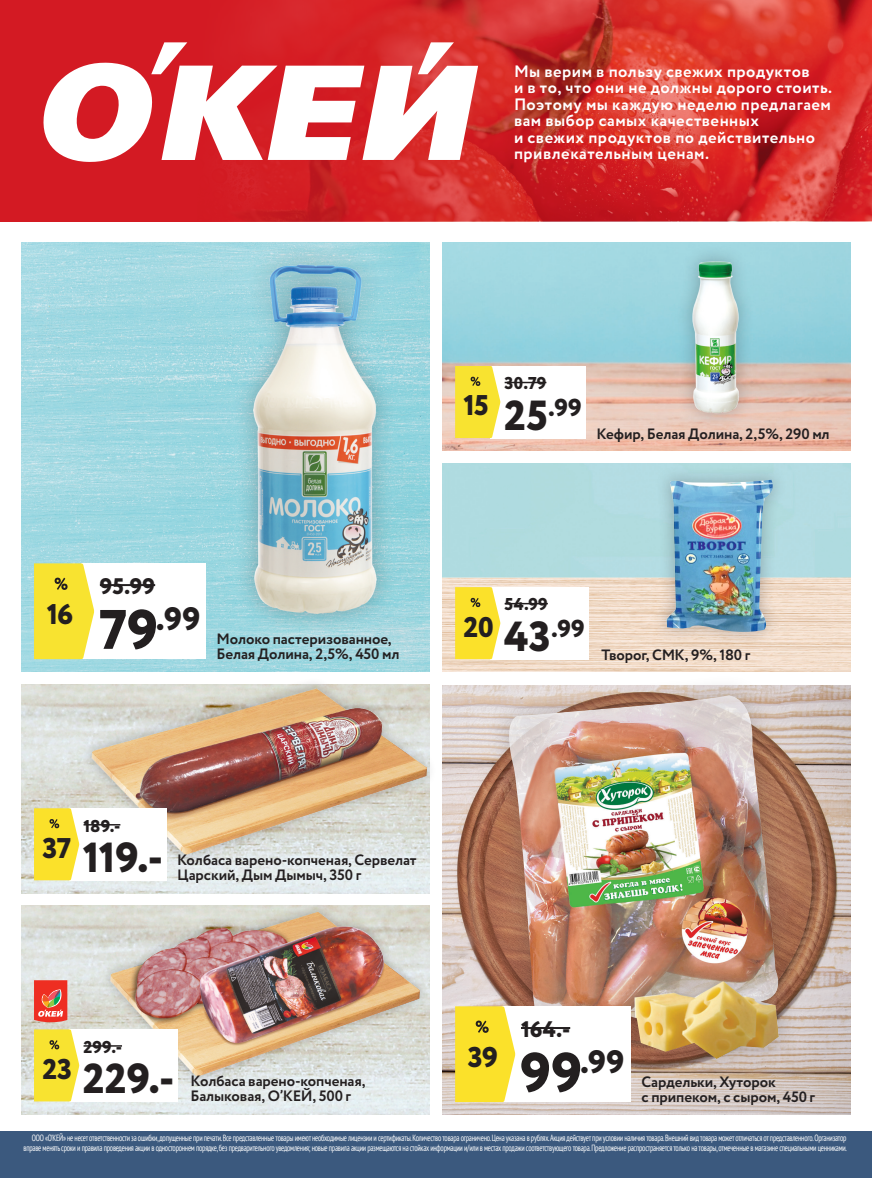
<style>
.page{position:relative;width:872px;height:1178px;background:#fff}
.page>*{position:absolute;margin:0;border:0;box-sizing:border-box;transform-origin:0 0}
.fresh_red{font:800 42px "Circe";letter-spacing:-.005em;color:#231f20}
.fresh_dominant_red{font:800 32.4px "Circe";color:#231f20}
.fresh_discount{font:800 28.5px "Circe";letter-spacing:-.025em;color:#231f20}
.fresh_red-2{font:800 24.45px "Circe";color:#231f20}
.fresh_dominant_black{font:800 22.5px "Circe";color:#231f20}
.fresh_black{font:800 17.1px "Circe";letter-spacing:.005em;color:#231f20}
.t1{font:700 16.5px/16.5px "Circe";letter-spacing:.03em;color:#fff}
.fresh_dominant_text{font:700 15px/15px "Circe";letter-spacing:-.005em;color:#231f20}
.t2{font:condensed 9px/9.8px "PT Sans";letter-spacing:-.03em;color:#fff;text-align:right;scale:.85 1}
.s1{font-size:55.5px}
.s2{font-size:42px}
</style>
<div class="page">
<div style="left:0;top:1131px;width:872px;height:47px;background:#3b597e"></div>
<img style="left:442px;top:685px;width:408px;height:430px">
<div style="left:485px;top:672px;width:316px;height:408px;background:#231f20;opacity:.3"></div>
<img style="left:509px;top:695px;width:270px;height:364px">
<div style="left:502px;top:1006px;width:128px;height:96px;background:#fff"></div>
<hr style="left:521px;top:1027px;width:49px;height:2px;background:#231f20">
<svg style="left:455px;top:1006px;width:60px;height:96px"></svg>
<div style="left:651px;top:464px;width:137px;height:184px;background:#231f20;opacity:.3"></div>
<img style="left:666px;top:479px;width:107px;height:153px">
<hr style="left:504px;top:603px;width:44px;height:1px;background:#231f20">
<svg style="left:455px;top:587px;width:45px;height:72px"></svg>
<img style="left:21px;top:685px;width:408px;height:208px">
<div style="left:79px;top:677px;width:358px;height:188px;background:#231f20;opacity:.3"></div>
<img style="left:91px;top:688px;width:335px;height:166px">
<div style="left:69px;top:808px;width:97px;height:72px;background:#fff"></div>
<hr style="left:84px;top:824px;width:36px;height:1px;background:#231f20">
<svg style="left:34px;top:808px;width:45px;height:72px"></svg>
<img style="left:21px;top:906px;width:408px;height:208px">
<div style="left:101px;top:902px;width:328px;height:184px;background:#231f20;opacity:.3"></div>
<img style="left:107px;top:906px;width:322px;height:183px">
<div style="left:69px;top:1029px;width:109px;height:72px;background:#fff"></div>
<hr style="left:84px;top:1045px;width:38px;height:2px;background:#231f20">
<svg style="left:34px;top:1029px;width:45px;height:72px"></svg>
<svg style="left:34px;top:980px;width:33px;height:42px"></svg>
<img style="left:442px;top:242px;width:408px;height:209px">
<div style="left:675px;top:244px;width:80px;height:186px;background:#231f20;opacity:.3"></div>
<img style="left:667px;top:251px;width:93px;height:167px">
<div style="left:490px;top:366px;width:95px;height:72px;background:#fff"></div>
<hr style="left:504px;top:382px;width:42px;height:1px;background:#231f20">
<svg style="left:455px;top:366px;width:45px;height:72px"></svg>
<img style="left:21px;top:242px;width:408px;height:430px">
<div style="left:231px;top:242px;width:167px;height:393px;background:#231f20;opacity:.3"></div>
<img style="left:254px;top:265px;width:122px;height:348px">
<div style="left:81px;top:563px;width:124px;height:96px;background:#fff"></div>
<hr style="left:100px;top:584px;width:55px;height:2px;background:#231f20">
<svg style="left:34px;top:563px;width:60px;height:96px"></svg>
<img style="left:703px;top:0;width:169px;height:221px">
<svg style="left:0;top:0;width:703px;height:222px;fill:#d32023"></svg>
<svg style="left:38px;top:42px;width:440px;height:121px"></svg>
<h3 class="t1" style="left:514px;top:64px;width:320px">Мы верим в пользу свежих продуктов<br>и в то, что они не должны дорого стоить.<br>Поэтому мы каждую неделю предлагаем вам выбор самых качественных<br>и свежих продуктов по действительно привлекательным ценам.</h3>
<p class="fresh_discount" style="left:47px;top:595px;width:28px">16</p>
<p class="fresh_dominant_black" style="left:100px;top:571px;width:57px">95.99</p>
<p class="fresh_dominant_red" style="left:99px;top:597px;width:103px"><span class="s1">79</span>.99</p>
<p class="fresh_dominant_text" style="left:217px;top:632px;width:184px">Молоко пастеризованное,<br>Белая Долина, 2,5%, 450 мл</p>
<p class="fresh_discount" style="left:463px;top:386px;width:27px">15</p>
<p class="fresh_black" style="left:504px;top:372px;width:43px">30.79</p>
<p class="fresh_red-2" style="left:504px;top:391px;width:79px"><span class="s2">25</span>.99</p>
<p class="fresh_dominant_text" style="left:596px;top:427px;width:235px">Кефир, Белая Долина, 2,5%, 290 мл</p>
<p class="fresh_discount" style="left:463px;top:607px;width:31px">20</p>
<p class="fresh_black" style="left:504px;top:593px;width:45px">54.99</p>
<p class="fresh_red-2" style="left:504px;top:612px;width:82px"><span class="s2">43</span>.99</p>
<p class="fresh_dominant_text" style="left:601px;top:648px;width:150px">Творог, СМК, 9%, 180 г</p>
<p class="fresh_discount" style="left:43px;top:829px;width:30px">37</p>
<p class="fresh_black" style="left:84px;top:814px;width:38px">189.-</p>
<p class="fresh_red" style="left:83px;top:829px;width:82px">119.-</p>
<p class="fresh_dominant_text" style="left:177px;top:853px;width:241px">Колбаса варено-копченая, Сервелат<br>Царский, Дым Дымыч, 350 г</p>
<p class="fresh_discount" style="left:43px;top:1050px;width:31px">23</p>
<p class="fresh_black" style="left:84px;top:1035px;width:40px">299.-</p>
<p class="fresh_red" style="left:83px;top:1050px;width:93px">229.-</p>
<p class="fresh_dominant_text" style="left:190px;top:1074px;width:176px">Колбаса варено-копченая,<br>Балыковая, О’КЕЙ, 500 г</p>
<p class="fresh_discount" style="left:468px;top:1038px;width:32px">39</p>
<p class="fresh_dominant_black" style="left:521px;top:1014px;width:51px">164.-</p>
<p class="fresh_dominant_red" style="left:520px;top:1040px;width:106px"><span class="s1">99</span>.99</p>
<p class="fresh_dominant_text" style="left:641px;top:1075px;width:175px">Сардельки, Хуторок<br>с припеком, с сыром, 450 г</p>
<p class="t2" style="left:24px;top:1133px;width:970px">ООО «О’КЕЙ» не несет ответственности за ошибки, допущенные при печати. Все представленные товары имеют необходимые лицензии и сертификаты. Количество товара ограничено. Цена указана в рублях.Акция действует при условии наличия товара. Внешний вид товара может отличаться от представленного. Организатор вправе менять сроки и правила проведения акции в одностороннем порядке, без предварительного уведомления; новые правила акции размещаются на стойках информации и/или в местах продажи соответствующего товара. Предложение распространяется только на товары, отмеченные в магазине специальными ценниками.</p>
</div>
